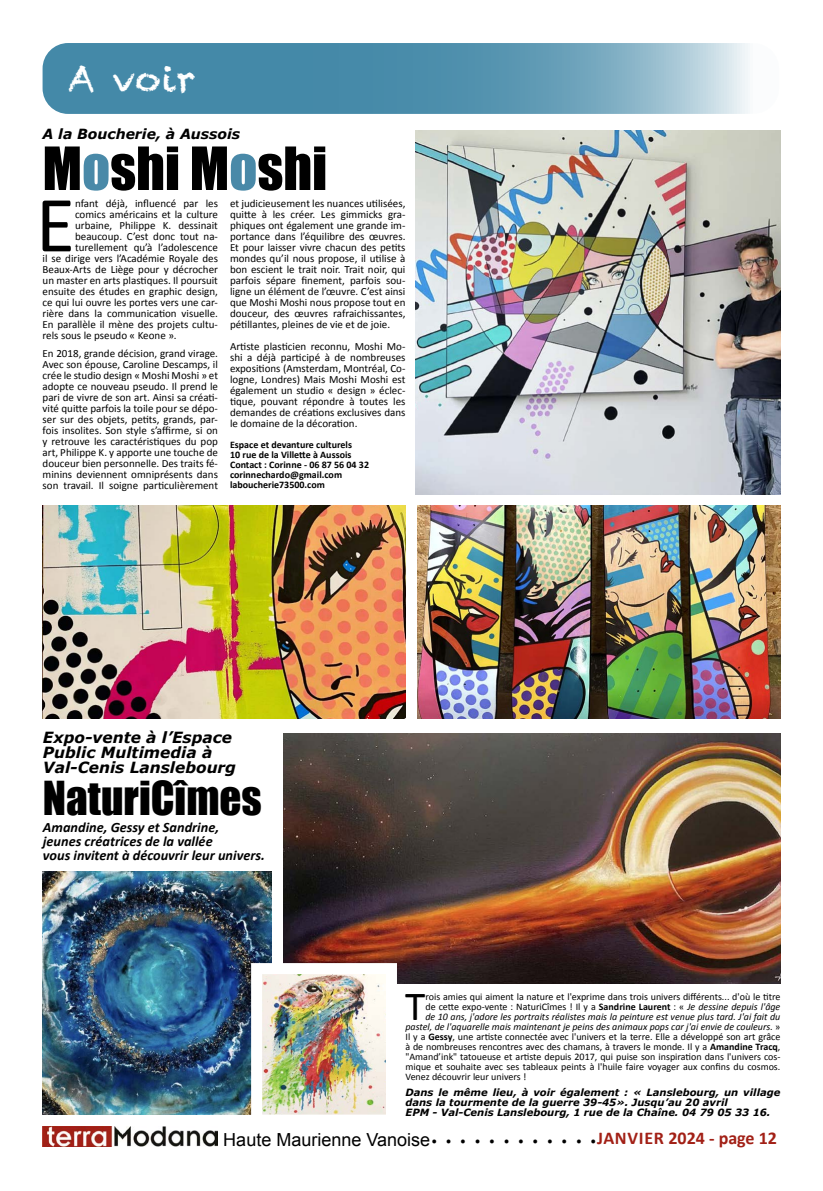
<style>
.page{position:relative;width:823px;height:1191px;background:#fff}
.page>*{position:absolute;margin:0;border:0;box-sizing:border-box;transform-origin:0 0}
.t1{font:80.3px "Calibri";color:#000}
.t2{font:55px "Impact";color:#000}
.t3{font:43px "Impact";color:#000}
.t4{font:41.5px "Calibri";color:#000}
.t5{font:36px "Chalkduster";color:#fff}
.t6{font:18px "Arial";color:#000}
.t7{font:italic 700 15.4px/15px "Verdana";color:#000}
.t8{font:italic 700 14.3px/14.3px "Calibri";color:#000}
.t9{font:italic 700 14px "Verdana";color:#000}
.t10{font:11px/11px "Calibri";color:#000;text-align:justify}
.t11{font:10px "Calibri";color:#000}
.t12{font:italic 10px "Calibri";color:#000}
.t13{font:italic 700 10px/10px "Verdana";color:#000}
.t14{font:700 10px/10px "Calibri";color:#000}
.s1{color:#4989a8}
.s2{font-weight:700}
.s3{font-style:italic}
.s4{font-style:normal}
.s5{font-family:"Calibri";font-weight:700;color:#a22016}
</style>
<div class="page">
<img style="left:43px;top:1126px;width:174px;height:20px">
<svg style="left:43px;top:43px;width:735px;height:71px;fill:#4a8dab"></svg>
<img style="left:415px;top:130px;width:365px;height:364px">
<img style="left:284px;top:734px;width:496px;height:249px">
<img style="left:43px;top:872px;width:229px;height:242px">
<img style="left:43px;top:505px;width:362px;height:213px">
<img style="left:417px;top:505px;width:363px;height:213px">
<img style="left:263px;top:975px;width:122px;height:138px">
<div style="left:251px;top:963px;width:146px;height:162px;border:11px solid #fff"></div>
<h3 class="t5" style="left:68px;top:57px;width:129px">A voir</h3>
<p class="t9" style="left:43px;top:125px;width:199px">A la Boucherie, à Aussois</p>
<h2 class="t2" style="left:43px;top:126px;width:286px">M<span class="s1">o</span>shi M<span class="s1">o</span>shi</h2>
<h1 class="t1" style="left:36px;top:175px;width:41px">E</h1>
<p class="t10" style="left:75px;top:198px;width:144px">nfant déjà, influencé par les</p>
<p class="t10" style="left:75px;top:209px;width:144px">comics américains et la culture</p>
<p class="t10" style="left:75px;top:220px;width:144px">urbaine, Philippe K. dessinait</p>
<p class="t10" style="left:75px;top:231px;width:144px">beaucoup. C’est donc tout na-</p>
<p class="t10" style="left:75px;top:242px;width:144px">turellement qu’à l’adolescence</p>
<p class="t10" style="left:43px;top:253px;width:177px">il se dirige vers l’Académie Royale des</p>
<p class="t10" style="left:43px;top:264px;width:177px">Beaux-Arts de Liège pour y décrocher</p>
<p class="t10" style="left:43px;top:275px;width:177px">un master en arts plastiques. Il poursuit</p>
<p class="t10" style="left:43px;top:286px;width:177px">ensuite des études en graphic design,</p>
<p class="t10" style="left:43px;top:297px;width:177px">ce qui lui ouvre les portes vers une car-</p>
<p class="t10" style="left:43px;top:308px;width:177px">rière dans la communication visuelle.</p>
<p class="t10" style="left:43px;top:319px;width:177px">En parallèle il mène des projets cultu-</p>
<p class="t10" style="left:43px;top:330px;width:136px">rels sous le pseudo « Keone ».</p>
<p class="t10" style="left:43px;top:348px;width:177px">En 2018, grande décision, grand virage.<br>Avec son épouse, Caroline Descamps, il crée le studio design « Moshi Moshi » et adopte ce nouveau pseudo. Il prend le pari de vivre de son art. Ainsi sa créati&shy;vité quitte parfois la toile pour se dépo&shy;ser sur des objets, petits, grands, par&shy;fois insolites. Son style s’affirme, si on y retrouve les caractéristiques du pop art, Philippe K. y apporte une touche de douceur bien personnelle. Des traits fé&shy;minins deviennent omniprésents dans son travail. Il soigne particulièrement</p>
<p class="t10" style="left:230px;top:198px;width:177px">et judicieusement les nuances utilisées, quitte à les créer. Les gimmicks gra&shy;phiques ont également une grande im&shy;portance dans l’équilibre des œuvres.<br>Et pour laisser vivre chacun des petits mondes qu’il nous propose, il utilise à bon escient le trait noir. Trait noir, qui parfois sépare finement, parfois sou&shy;ligne un élément de l’œuvre. C’est ainsi que Moshi Moshi nous propose tout en douceur, des œuvres rafraichissantes, pétillantes, pleines de vie et de joie.</p>
<p class="t10" style="left:230px;top:341px;width:177px">Artiste plasticien reconnu, Moshi Mo&shy;shi a déjà participé à de nombreuses expositions (Amsterdam, Montréal, Co&shy;logne, Londres) Mais Moshi Moshi est également un studio « design » éclec&shy;tique, pouvant répondre à toutes les demandes de créations exclusives dans le domaine de la décoration.</p>
<p class="t14" style="left:230px;top:440px;width:140px">Espace et devanture culturels<br>10 rue de la Villette à Aussois<br>Contact : Corinne - 06 87 56 04 32 corinnechardo@gmail.com laboucherie73500.com</p>
<h3 class="t7" style="left:43px;top:730px;width:194px">Expo-vente à l’Espace<br>Public Multimedia à<br>Val-Cenis Lanslebourg</h3>
<h3 class="t3" style="left:43px;top:765px;width:220px">NaturiCîmes</h3>
<h3 class="t8" style="left:43px;top:819px;width:223px">Amandine, Gessy et Sandrine,<br>jeunes créatrices de la vallée<br>vous invitent à découvrir leur univers.</h3>
<h3 class="t4" style="left:405px;top:980px;width:22px">T</h3>
<p class="t11" style="left:425px;top:990px;width:356px">rois amies qui aiment la nature et l'exprime dans trois univers différents... d'où le titre</p>
<p class="t11" style="left:425px;top:1000px;width:356px">de cette expo-vente : NaturiCîmes ! Il y a <span class="s2">Sandrine Laurent</span> : « <span class="s3">Je dessine depuis l'âge</span></p>
<p class="t12" style="left:425px;top:1010px;width:356px">de 10 ans, j'adore les portraits réalistes mais la peinture est venue plus tard. J'ai fait du</p>
<p class="t12" style="left:405px;top:1020px;width:376px">pastel, de l'aquarelle mais maintenant je peins des animaux pops car j'ai envie de couleurs. <span class="s4">»</span></p>
<p class="t11" style="left:405px;top:1030px;width:376px">Il y a <span class="s2">Gessy</span>, une artiste connectée avec l'univers et la terre. Elle a développé son art grâce</p>
<p class="t11" style="left:405px;top:1040px;width:376px">à de nombreuses rencontres avec des chamans, à travers le monde. Il y a <span class="s2">Amandine Tracq</span>,</p>
<p class="t11" style="left:405px;top:1050px;width:376px">"Amand’ink" tatoueuse et artiste depuis 2017, qui puise son inspiration dans l'univers cos-</p>
<p class="t11" style="left:405px;top:1060px;width:376px">mique et souhaite avec ses tableaux peints à l'huile faire voyager aux confins du cosmos.</p>
<p class="t11" style="left:405px;top:1070px;width:122px">Venez découvrir leur univers !</p>
<p class="t13" style="left:405px;top:1087px;width:376px">Dans le même lieu, à voir également : « Lanslebourg, un village dans la tourmente de la guerre 39-45». Jusqu’au 20 avril<br>EPM - Val-Cenis Lanslebourg, 1 rue de la Chaîne. 04 79 05 33 16.</p>
<h3 class="t6" style="left:223px;top:1127px;width:555px">Haute Maurienne Vanoise<sup>.</sup> <sup>.</sup> <sup>.</sup> <sup>.</sup> <sup>.</sup> <sup>.</sup> <sup>.</sup> <sup>.</sup> <sup>.</sup> <sup>.</sup> <sup>.</sup> <sup>.</sup><span class="s5">JANVIER 2024 - page 12</span></h3>
</div>
